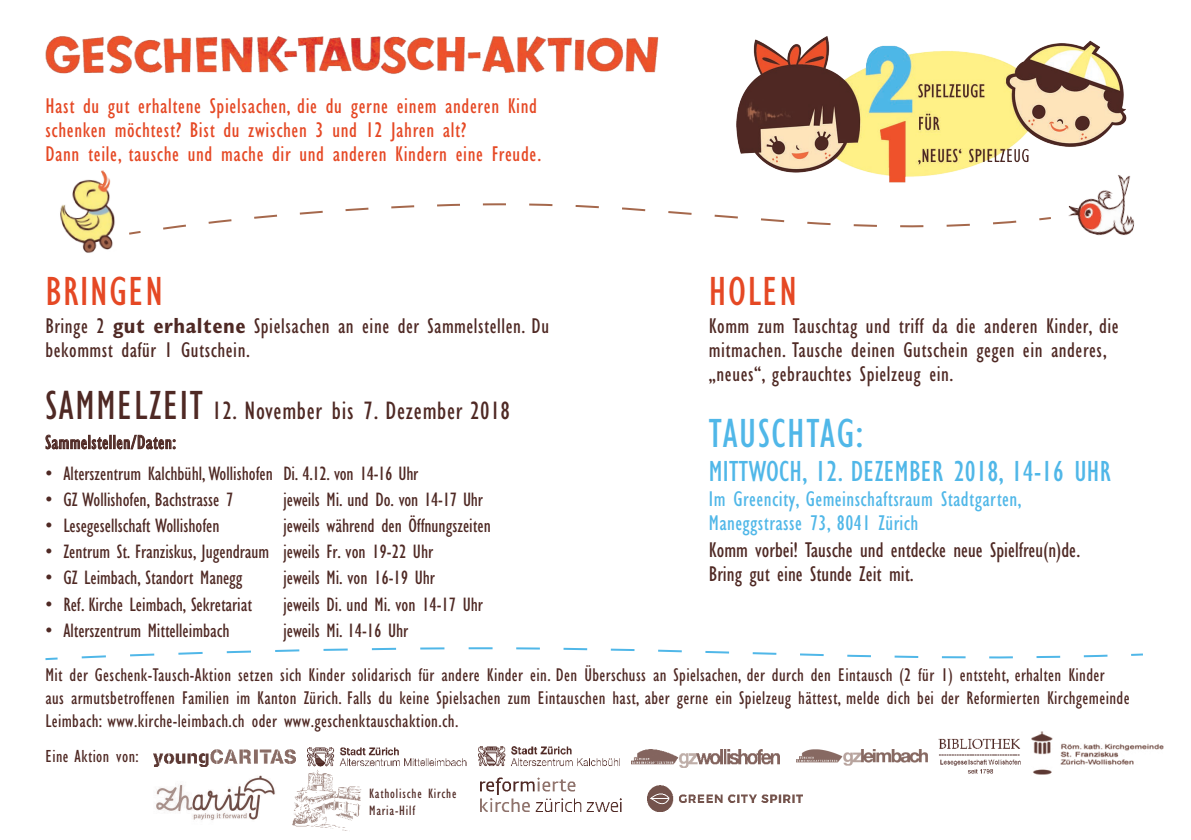
<style>
.page{position:relative;width:1191px;height:840px;background:#fff}
.page>*{position:absolute;margin:0;border:0;box-sizing:border-box;transform-origin:0 0}
.t1{font:condensed 42px "Gill Sans";letter-spacing:.04em;color:#e54824}
.t2{font:condensed 42px "Gill Sans";letter-spacing:.04em;color:#50b7e8}
.t3{font:condensed 30px "Gill Sans";letter-spacing:.01em;color:#50b7e8}
.t4{font:condensed 26px "Gill Sans";letter-spacing:.025em;color:#4f2924}
.t5{font:condensed 22px/24px "Gill Sans";letter-spacing:.025em;color:#4f2924}
.t6{font:condensed 22px/24px "Gill Sans";letter-spacing:.03em;color:#e54824}
.t7{font:condensed 22px/24px "Gill Sans";color:#4f2924}
.t8{font:condensed 22px/24px "Gill Sans";letter-spacing:.02em;color:#50b7e8}
.t9{font:condensed 20px "Gill Sans";color:#4f2924}
.t10{font:condensed 20px "Gill Sans";letter-spacing:.025em;color:#4f2924}
.t11{font:condensed 19px/23px "Gill Sans";letter-spacing:.02em;color:#4f2924}
.t12{font:condensed 18px "Gill Sans";letter-spacing:.025em;color:#4f2924}
.t13{font:condensed 14px/16.8px "Gill Sans";letter-spacing:.06em;color:#4f2924}
.s1{font-weight:700}
.s2{font-size:42px}
</style>
<div class="page">
<img style="left:292px;top:761px;width:81px;height:70px">
<img style="left:736px;top:36px;width:391px;height:147px">
<img style="left:45px;top:35px;width:614px;height:39px">
<svg style="left:129px;top:203px;width:922px;height:32px"></svg>
<img style="left:1064px;top:166px;width:71px;height:70px">
<img style="left:60px;top:170px;width:55px;height:83px">
<svg style="left:45px;top:647px;width:1098px;height:14px"></svg>
<svg style="left:45px;top:434px;width:64px;height:15px"></svg>
<div style="left:109px;top:434px;width:3px;height:15px;border:1px solid #4f2924"></div>
<div style="left:113px;top:434px;width:3px;height:15px;border:1px solid #4f2924"></div>
<svg style="left:116px;top:434px;width:60px;height:16px"></svg>
<img style="left:307px;top:747px;width:159px;height:19px">
<img style="left:631px;top:749px;width:149px;height:17px">
<img style="left:153px;top:749px;width:142px;height:17px">
<img style="left:478px;top:746px;width:141px;height:20px">
<img style="left:1031px;top:731px;width:133px;height:44px">
<img style="left:796px;top:749px;width:132px;height:16px">
<img style="left:938px;top:738px;width:83px;height:36px">
<img style="left:648px;top:785px;width:154px;height:25px">
<img style="left:481px;top:777px;width:140px;height:33px">
<img style="left:156px;top:775px;width:119px;height:45px">
<p class="t6" style="left:45px;top:94px;width:497px">Hast du gut erhaltene Spielsachen, die du gerne einem anderen Kind schenken möchtest? Bist du zwischen 3 und 12 Jahren alt?<br>Dann teile, tausche und mache dir und anderen Kindern eine Freude.</p>
<h1 class="t1" style="left:45px;top:268px;width:119px">BRINGEN</h1>
<h1 class="t1" style="left:709px;top:268px;width:90px">HOLEN</h1>
<p class="t5" style="left:45px;top:314px;width:505px">Bringe 2 <span class="s1">gut erhaltene</span> Spielsachen an eine der Sammelstellen. Du bekommst dafür 1 Gutschein.</p>
<h3 class="t4" style="left:45px;top:395px;width:466px"><span class="s2">SAMMELZEIT</span> 12. November bis 7. Dezember 2018</h3>
<p class="t10" style="left:45px;top:431px;width:132px">Sammelstellen/Daten:</p>
<p class="t9" style="left:45px;top:462px;width:374px">• Alterszentrum Kalchbühl, Wollishofen Di. 4.12. von 14-16 Uhr</p>
<p class="t9" style="left:45px;top:488px;width:189px">• GZ Wollishofen, Bachstrasse 7</p>
<p class="t9" style="left:283px;top:488px;width:201px">jeweils Mi. und Do. von 14-17 Uhr</p>
<p class="t9" style="left:45px;top:514px;width:176px">• Lesegesellschaft Wollishofen</p>
<p class="t9" style="left:283px;top:514px;width:209px">jeweils während den Öffnungszeiten</p>
<p class="t9" style="left:45px;top:540px;width:389px">• Zentrum St. Franziskus, Jugendraum jeweils Fr. von 19-22 Uhr</p>
<p class="t9" style="left:45px;top:566px;width:198px">• GZ Leimbach, Standort Manegg</p>
<p class="t9" style="left:283px;top:566px;width:153px">jeweils Mi. von 16-19 Uhr</p>
<p class="t9" style="left:45px;top:592px;width:208px">• Ref. Kirche Leimbach, Sekretariat</p>
<p class="t9" style="left:283px;top:592px;width:201px">jeweils Di. und Mi. von 14-17 Uhr</p>
<p class="t9" style="left:45px;top:618px;width:186px">• Alterszentrum Mittelleimbach</p>
<p class="t9" style="left:283px;top:618px;width:126px">jeweils Mi. 14-16 Uhr</p>
<p class="t5" style="left:709px;top:313px;width:411px">Komm zum Tauschtag und triff da die anderen Kinder, die mitmachen. Tausche deinen Gutschein gegen ein anderes, „neues“, gebrauchtes Spielzeug ein.</p>
<h1 class="t2" style="left:709px;top:410px;width:156px">TAUSCHTAG:</h1>
<h2 class="t3" style="left:709px;top:454px;width:403px">MITTWOCH, 12. DEZEMBER 2018, 14-16 UHR</h2>
<p class="t8" style="left:709px;top:487px;width:314px">Im Greencity, Gemeinschaftsraum Stadtgarten,<br>Maneggstrasse 73, 8041 Zürich</p>
<p class="t7" style="left:709px;top:538px;width:373px">Komm vorbei! Tausche und entdecke neue Spielfreu(n)de.<br>Bring gut eine Stunde Zeit mit.</p>
<p class="t11" style="left:45px;top:663px;width:1085px">Mit der Geschenk-Tausch-Aktion setzen sich Kinder solidarisch für andere Kinder ein. Den Überschuss an Spielsachen, der durch den Eintausch (2 für 1) entsteht, erhalten Kinder<br>aus armutsbetroffenen Familien im Kanton Zürich. Falls du keine Spielsachen zum Eintauschen hast, aber gerne ein Spielzeug hättest, melde dich bei der Reformierten Kirchgemeinde<br>Leimbach: www.kirche-leimbach.ch oder www.geschenktauschaktion.ch.</p>
<p class="t12" style="left:45px;top:746px;width:95px">Eine Aktion von:</p>
<p class="t13" style="left:369px;top:784px;width:89px">Katholische Kirche<br>Maria-Hilf</p>
</div>
